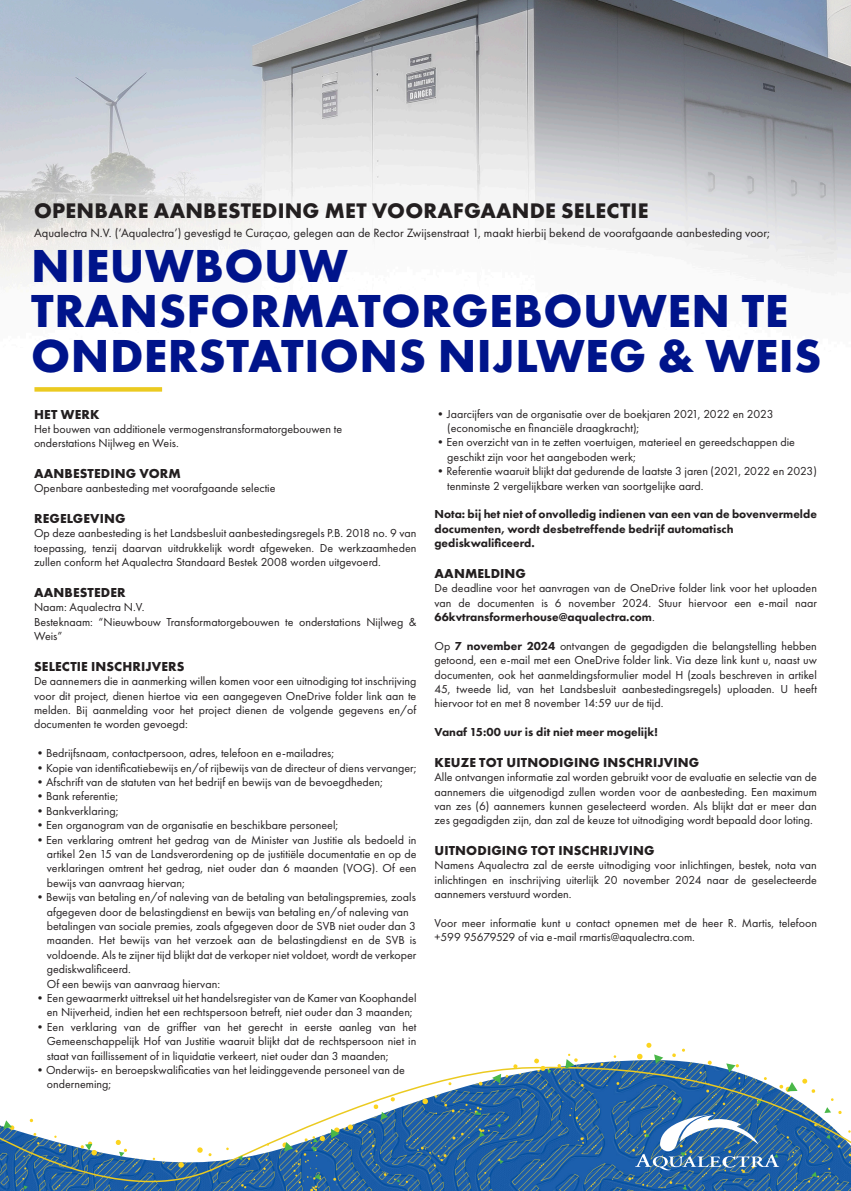
<style>
.page{position:relative;width:851px;height:1191px;background:#fff}
.page>*{position:absolute;margin:0;border:0;box-sizing:border-box;transform-origin:0 0}
.t1{font:700 48px "Futura PT";letter-spacing:.01em;color:#00148b}
.t2{font:700 21.9px "Futura PT";letter-spacing:.01em;color:#231f20}
.t3{font:700 13.5px "Futura PT";letter-spacing:.01em;color:#231f20}
.t4{font:12.45px "Futura PT";color:#231f20}
.t5{font:12px/14.4px "Futura PT";color:#231f20;text-align:justify}
.t6{font:800 12px "Futura PT";color:#231f20}
.s1{font-weight:800}
</style>
<div class="page">
<img style="left:0;top:0;width:850px;height:292px">
<svg style="left:0;top:1064px;width:850px;height:127px"></svg>
<svg style="left:838px;top:1110px;width:3px;height:4px"></svg>
<svg style="left:707px;top:1060px;width:4px;height:4px"></svg>
<svg style="left:672px;top:1048px;width:13px;height:9px"></svg>
<svg style="left:646px;top:1042px;width:5px;height:5px"></svg>
<svg style="left:637px;top:1053px;width:5px;height:6px"></svg>
<svg style="left:600px;top:1062px;width:3px;height:4px"></svg>
<svg style="left:534px;top:1058px;width:11px;height:13px"></svg>
<svg style="left:478px;top:1081px;width:5px;height:4px"></svg>
<svg style="left:422px;top:1098px;width:6px;height:6px"></svg>
<svg style="left:347px;top:1124px;width:6px;height:6px"></svg>
<svg style="left:197px;top:1147px;width:15px;height:9px"></svg>
<svg style="left:178px;top:1161px;width:6px;height:6px"></svg>
<svg style="left:30px;top:1118px;width:3px;height:4px"></svg>
<svg style="left:824px;top:1107px;width:6px;height:6px"></svg>
<svg style="left:779px;top:1078px;width:36px;height:15px"></svg>
<svg style="left:726px;top:1063px;width:13px;height:9px"></svg>
<svg style="left:654px;top:1054px;width:9px;height:9px"></svg>
<svg style="left:557px;top:1053px;width:21px;height:15px"></svg>
<svg style="left:492px;top:1064px;width:25px;height:19px"></svg>
<svg style="left:373px;top:1097px;width:22px;height:22px"></svg>
<svg style="left:331px;top:1127px;width:9px;height:11px"></svg>
<svg style="left:304px;top:1135px;width:21px;height:7px"></svg>
<svg style="left:282px;top:1142px;width:11px;height:9px"></svg>
<svg style="left:238px;top:1155px;width:4px;height:5px"></svg>
<svg style="left:115px;top:1139px;width:12px;height:18px"></svg>
<svg style="left:81px;top:1141px;width:16px;height:14px"></svg>
<svg style="left:3px;top:1120px;width:11px;height:10px"></svg>
<svg style="left:635px;top:1114px;width:144px;height:56px;background:#5484b2"></svg>
<div style="left:34px;top:387px;width:128px;height:5px;background:#ebca20"></div>
<p class="t2" style="left:34px;top:197px;width:615px">OPENBARE AANBESTEDING MET VOORAFGAANDE SELECTIE</p>
<p class="t4" style="left:34px;top:225px;width:737px">Aqualectra N.V. (‘Aqualectra’) gevestigd te Curaçao, gelegen aan de Rector Zwijsenstraat 1, maakt hierbij bekend de voorafgaande aanbesteding voor;</p>
<p class="t1" style="left:31px;top:235px;width:318px">NIEUWBOUW</p>
<p class="t1" style="left:31px;top:280px;width:758px">TRANSFORMATORGEBOUWEN TE</p>
<p class="t1" style="left:31px;top:325px;width:791px">ONDERSTATIONS NIJLWEG &amp; WEIS</p>
<p class="t3" style="left:34px;top:405px;width:67px">HET WERK</p>
<p class="t5" style="left:34px;top:422px;width:309px">Het bouwen van additionele vermogenstransformatorgebouwen te</p>
<p class="t5" style="left:34px;top:436px;width:146px">onderstations Nijlweg en Weis.</p>
<p class="t3" style="left:34px;top:465px;width:148px">AANBESTEDING VORM</p>
<p class="t5" style="left:34px;top:481px;width:243px">Openbare aanbesteding met voorafgaande selectie</p>
<p class="t3" style="left:34px;top:510px;width:93px">REGELGEVING</p>
<p class="t5" style="left:34px;top:526px;width:384px">Op deze aanbesteding is het Landsbesluit aanbestedingsregels P.B. 2018 no. 9 van</p>
<p class="t5" style="left:34px;top:540px;width:384px">toepassing, tenzij daarvan uitdrukkelijk wordt afgeweken. De werkzaamheden zullen conform het Aqualectra Standaard Bestek 2008 worden uitgevoerd.</p>
<p class="t3" style="left:34px;top:583px;width:93px">AANBESTEDER</p>
<p class="t5" style="left:34px;top:600px;width:112px">Naam: Aqualectra N.V.</p>
<p class="t5" style="left:34px;top:614px;width:384px">Besteknaam: “Nieuwbouw Transformatorgebouwen te onderstations Nijlweg &amp;<br>Weis”</p>
<p class="t3" style="left:34px;top:657px;width:152px">SELECTIE INSCHRIJVERS</p>
<p class="t5" style="left:34px;top:674px;width:384px">De aannemers die in aanmerking willen komen voor een uitnodiging tot inschrijving</p>
<p class="t5" style="left:34px;top:688px;width:384px">voor dit project, dienen hiertoe via een aangegeven OneDrive folder link aan te melden. Bij aanmelding voor het project dienen de volgende gegevens en/of documenten te worden gevoegd:</p>
<p class="t5" style="left:34px;top:746px;width:301px">•Bedrijfsnaam, contactpersoon, adres, telefoon en e-mailadres;</p>
<p class="t5" style="left:34px;top:760px;width:384px">•Kopie van identificatiebewijs en/of rijbewijs van de directeur of diens vervanger;</p>
<p class="t5" style="left:34px;top:774px;width:350px">•Afschrift van de statuten van het bedrijf en bewijs van de bevoegdheden;</p>
<p class="t5" style="left:34px;top:789px;width:86px">•Bank referentie;</p>
<p class="t5" style="left:34px;top:803px;width:86px">•Bankverklaring;</p>
<p class="t5" style="left:34px;top:818px;width:306px">•Een organogram van de organisatie en beschikbare personeel;</p>
<p class="t5" style="left:47px;top:832px;width:371px;text-indent:-13px">•Een verklaring omtrent het gedrag van de Minister van Justitie als bedoeld in artikel 2en 15 van de Landsverordening op de justitiële documentatie en op de verklaringen omtrent het gedrag, niet ouder dan 6 maanden (VOG). Of een bewijs van aanvraag hiervan;</p>
<p class="t5" style="left:34px;top:890px;width:383px">•Bewijs van betaling en/of naleving van de betaling van betalingspremies, zoals</p>
<p class="t5" style="left:47px;top:904px;width:363px">afgegeven door de belastingdienst en bewijs van betaling en/of naleving van</p>
<p class="t5" style="left:47px;top:918px;width:370px">betalingen van sociale premies, zoals afgegeven door de SVB niet ouder dan 3</p>
<p class="t5" style="left:47px;top:933px;width:371px">maanden. Het bewijs van het verzoek aan de belastingdienst en de SVB is voldoende. Als te zijner tijd blijkt dat de verkoper niet voldoet, wordt de verkoper gediskwalificeerd.</p>
<p class="t5" style="left:47px;top:976px;width:175px">Of een bewijs van aanvraag hiervan:</p>
<p class="t5" style="left:47px;top:990px;width:371px;text-indent:-13px">•Een gewaarmerkt uittreksel uit het handelsregister van de Kamer van Koophandel en Nijverheid, indien het een rechtspersoon betreft, niet ouder dan 3 maanden;</p>
<p class="t5" style="left:47px;top:1019px;width:371px;text-indent:-13px">•Een verklaring van de griffier van het gerecht in eerste aanleg van het Gemeenschappelijk Hof van Justitie waaruit blijkt dat de rechtspersoon niet in staat van faillissement of in liquidatie verkeert, niet ouder dan 3 maanden;</p>
<p class="t5" style="left:34px;top:1062px;width:372px">•Onderwijs- en beroepskwalificaties van het leidinggevende personeel van de</p>
<p class="t5" style="left:47px;top:1077px;width:66px">onderneming;</p>
<p class="t5" style="left:434px;top:406px;width:340px">•Jaarcijfers van de organisatie over de boekjaren 2021, 2022 en 2023</p>
<p class="t5" style="left:447px;top:420px;width:193px">(economische en financiële draagkracht);</p>
<p class="t5" style="left:434px;top:435px;width:362px">•Een overzicht van in te zetten voertuigen, materieel en gereedschappen die</p>
<p class="t5" style="left:447px;top:449px;width:190px">geschikt zijn voor het aangeboden werk;</p>
<p class="t5" style="left:434px;top:464px;width:384px">•Referentie waaruit blijkt dat gedurende de laatste 3 jaren (2021, 2022 en 2023)</p>
<p class="t5" style="left:447px;top:478px;width:258px">tenminste 2 vergelijkbare werken van soortgelijke aard.</p>
<p class="t6" style="left:434px;top:507px;width:384px">Nota: bij het niet of onvolledig indienen van een van de bovenvermelde</p>
<p class="t6" style="left:434px;top:521px;width:300px">documenten, wordt desbetreffende bedrijf automatisch</p>
<p class="t6" style="left:434px;top:535px;width:102px">gediskwalificeerd.</p>
<p class="t3" style="left:434px;top:564px;width:93px">AANMELDING</p>
<p class="t5" style="left:434px;top:581px;width:384px">De deadline voor het aanvragen van de OneDrive folder link voor het uploaden van de documenten is 6 november 2024. Stuur hiervoor een e-mail naar <span class="s1">66kvtransformerhouse@aqualectra.com</span>.</p>
<p class="t5" style="left:434px;top:638px;width:384px">Op <span class="s1">7 november 2024</span> ontvangen de gegadigden die belangstelling hebben getoond, een e-mail met een OneDrive folder link. Via deze link kunt u, naast uw documenten, ook het aanmeldingsformulier model H (zoals beschreven in artikel 45, tweede lid, van het Landsbesluit aanbestedingsregels) uploaden. U heeft hiervoor tot en met 8 november 14:59 uur de tijd.</p>
<p class="t6" style="left:434px;top:724px;width:225px">Vanaf 15:00 uur is dit niet meer mogelijk!</p>
<p class="t3" style="left:434px;top:753px;width:266px">KEUZE TOT UITNODIGING INSCHRIJVING</p>
<p class="t5" style="left:434px;top:770px;width:384px">Alle ontvangen informatie zal worden gebruikt voor de evaluatie en selectie van de</p>
<p class="t5" style="left:434px;top:784px;width:384px">aannemers die uitgenodigd zullen worden voor de aanbesteding. Een maximum</p>
<p class="t5" style="left:434px;top:798px;width:384px">van zes (6) aannemers kunnen geselecteerd worden. Als blijkt dat er meer dan</p>
<p class="t5" style="left:434px;top:813px;width:380px">zes gegadigden zijn, dan zal de keuze tot uitnodiging wordt bepaald door loting.</p>
<p class="t3" style="left:434px;top:842px;width:221px">UITNODIGING TOT INSCHRIJVING</p>
<p class="t5" style="left:434px;top:858px;width:384px">Namens Aqualectra zal de eerste uitnodiging voor inlichtingen, bestek, nota van</p>
<p class="t5" style="left:434px;top:872px;width:384px">inlichtingen en inschrijving uiterlijk 20 november 2024 naar de geselecteerde</p>
<p class="t5" style="left:434px;top:887px;width:138px">aannemers verstuurd worden.</p>
<p class="t5" style="left:434px;top:915px;width:384px">Voor meer informatie kunt u contact opnemen met de heer R. Martis, telefoon</p>
<p class="t5" style="left:434px;top:930px;width:262px">+599 95679529 of via e-mail rmartis@aqualectra.com.</p>
</div>
